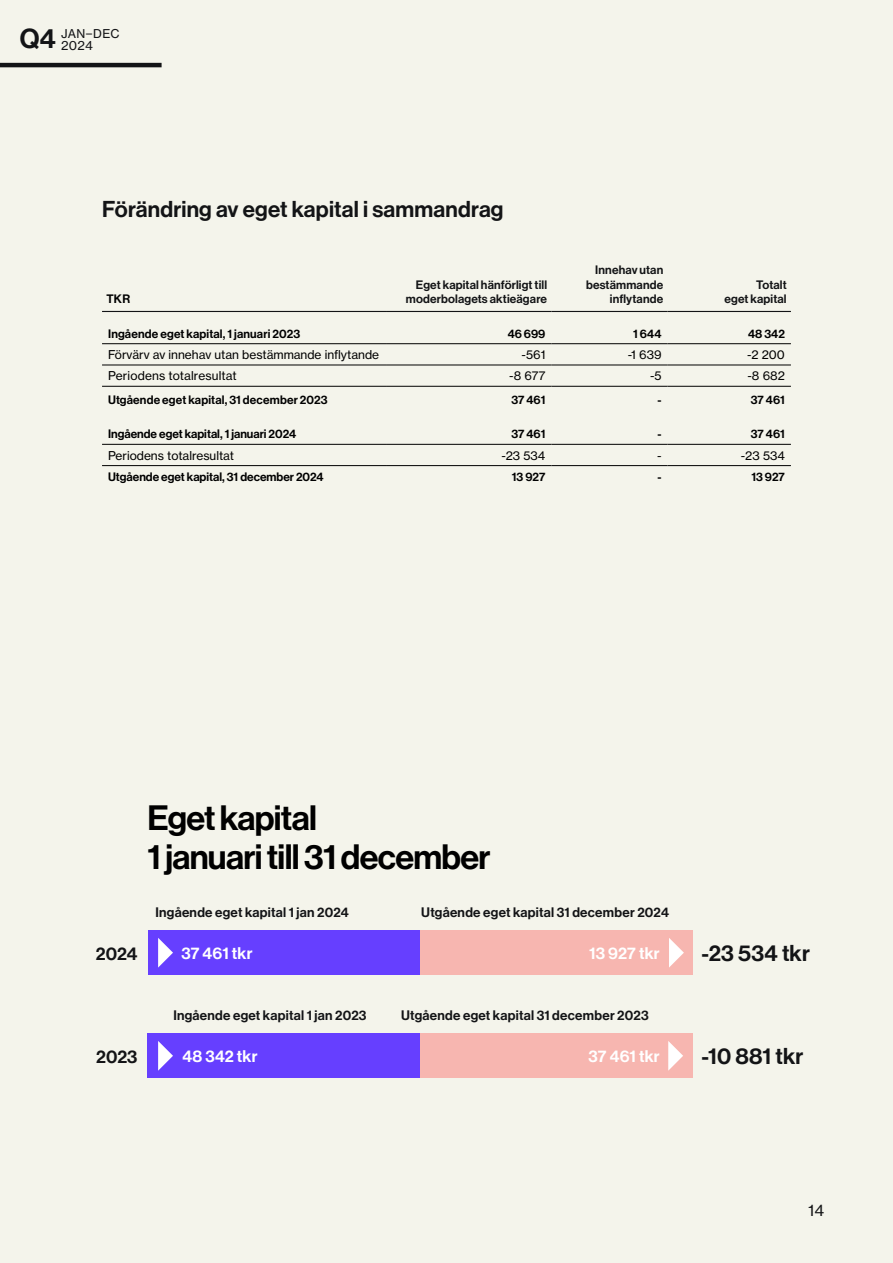
<style>
.page{position:relative;width:893px;height:1263px;background:#f4f4eb}
.page>*{position:absolute;margin:0;border:0;box-sizing:border-box;transform-origin:0 0}
.t1{font:34.5px/39px "N Haas Grotesk DS Pro 65 Md";letter-spacing:-.02em;color:#000}
.t2{font:27px "N Haas Grotesk DS Pro 65 Md";color:#131416}
.t3{font:22.5px "N Haas Grotesk DS Pro 65 Md";letter-spacing:.01em;color:#131416}
.t4{font:18px "N Haas Grotesk DS Pro 65 Md";color:#131416}
.t5{font:16.5px "N Haas Grotesk DS Pro 65 Md";letter-spacing:.01em;color:#fff}
.t6{font:15px "N Haas Grotesk TX Pro 55 Rg";color:#131416}
.t7{font:13.5px "N Haas Grotesk DS Pro 65 Md";letter-spacing:.02em;color:#131416}
.t8{font:12px "N Haas Grotesk DS Pro 65 Md";color:#000}
.t9{font:12px "N Haas Grotesk TX Pro 55 Rg";color:#000}
.t10{font:12px/14.4px "N Haas Grotesk DS Pro 65 Md";letter-spacing:.015em;color:#131416;text-align:right}
.t11{font:12px "N Haas Grotesk TX Pro 55 Rg";letter-spacing:.025em;color:#131416}
</style>
<div class="page">
<div style="left:147px;top:1034px;width:273px;height:44px;background:#663fff"></div>
<div style="left:420px;top:1034px;width:272px;height:44px;background:#f7b6b0"></div>
<div style="left:148px;top:930px;width:272px;height:45px;background:#663fff"></div>
<div style="left:420px;top:930px;width:272px;height:45px;background:#f7b6b0"></div>
<hr style="left:102px;top:386px;width:285px;height:1px;background:#000">
<hr style="left:387px;top:386px;width:164px;height:1px;background:#000">
<hr style="left:551px;top:386px;width:117px;height:1px;background:#000">
<hr style="left:668px;top:386px;width:123px;height:1px;background:#000">
<hr style="left:102px;top:343px;width:285px;height:1px;background:#000">
<hr style="left:387px;top:343px;width:164px;height:1px;background:#000">
<hr style="left:551px;top:343px;width:117px;height:1px;background:#000">
<hr style="left:668px;top:343px;width:123px;height:1px;background:#000">
<hr style="left:102px;top:365px;width:285px;height:1px;background:#000">
<hr style="left:387px;top:365px;width:164px;height:1px;background:#000">
<hr style="left:551px;top:365px;width:117px;height:1px;background:#000">
<hr style="left:668px;top:365px;width:123px;height:1px;background:#000">
<hr style="left:102px;top:465px;width:285px;height:1px;background:#000">
<hr style="left:387px;top:465px;width:164px;height:1px;background:#000">
<hr style="left:551px;top:465px;width:117px;height:1px;background:#000">
<hr style="left:668px;top:465px;width:123px;height:1px;background:#000">
<hr style="left:102px;top:444px;width:285px;height:1px;background:#000">
<hr style="left:387px;top:444px;width:164px;height:1px;background:#000">
<hr style="left:551px;top:444px;width:117px;height:1px;background:#000">
<hr style="left:668px;top:444px;width:123px;height:1px;background:#000">
<hr style="left:102px;top:311px;width:285px;height:1px;background:#131416">
<hr style="left:387px;top:311px;width:164px;height:1px;background:#131416">
<hr style="left:551px;top:311px;width:117px;height:1px;background:#131416">
<hr style="left:668px;top:311px;width:123px;height:1px;background:#131416">
<svg style="left:158px;top:938px;width:15px;height:29px"></svg>
<svg style="left:669px;top:938px;width:15px;height:29px"></svg>
<svg style="left:158px;top:1041px;width:15px;height:30px"></svg>
<svg style="left:668px;top:1041px;width:15px;height:30px"></svg>
<hr style="left:0;top:63px;width:162px;height:4px;background:#131416">
<h2 class="t2" style="left:20px;top:23px;width:38px">Q4</h2>
<p class="t11" style="left:61px;top:38px;width:33px">2024</p>
<p class="t11" style="left:61px;top:26px;width:60px">JAN–DEC</p>
<h3 class="t3" style="left:102px;top:196px;width:403px">Förändring av eget kapital i sammandrag</h3>
<p class="t8" style="left:106px;top:292px;width:25px">TKR</p>
<p class="t10" style="left:406px;top:277px;width:143px">Eget kapital hänförligt till moderbolagets aktieägare</p>
<p class="t10" style="left:586px;top:263px;width:79px">Innehav utan bestämmande inflytande</p>
<p class="t10" style="left:724px;top:277px;width:64px">Totalt<br>eget kapital</p>
<p class="t8" style="left:108px;top:327px;width:194px">Ingående eget kapital, 1 januari 2023</p>
<p class="t8" style="left:508px;top:327px;width:39px">46 699</p>
<p class="t8" style="left:633px;top:327px;width:30px">1 644</p>
<p class="t8" style="left:748px;top:327px;width:38px">48 342</p>
<p class="t9" style="left:108px;top:347px;width:273px">Förvärv av innehav utan bestämmande inflytande</p>
<p class="t9" style="left:522px;top:347px;width:25px">-561</p>
<p class="t9" style="left:628px;top:347px;width:35px">-1 639</p>
<p class="t9" style="left:747px;top:347px;width:39px">-2 200</p>
<p class="t9" style="left:108px;top:369px;width:130px">Periodens totalresultat</p>
<p class="t9" style="left:509px;top:369px;width:38px">-8 677</p>
<p class="t9" style="left:650px;top:369px;width:13px">-5</p>
<p class="t9" style="left:747px;top:369px;width:39px">-8 682</p>
<p class="t8" style="left:108px;top:393px;width:221px">Utgående eget kapital, 31 december 2023</p>
<p class="t8" style="left:511px;top:393px;width:35px">37 461</p>
<p class="t8" style="left:657px;top:393px;width:6px">-</p>
<p class="t8" style="left:751px;top:393px;width:35px">37 461</p>
<p class="t8" style="left:108px;top:427px;width:190px">Ingående eget kapital, 1 januari 2024</p>
<p class="t8" style="left:511px;top:427px;width:35px">37 461</p>
<p class="t8" style="left:657px;top:427px;width:6px">-</p>
<p class="t8" style="left:751px;top:427px;width:35px">37 461</p>
<p class="t9" style="left:108px;top:448px;width:128px">Periodens totalresultat</p>
<p class="t9" style="left:501px;top:448px;width:46px">-23 534</p>
<p class="t9" style="left:657px;top:448px;width:6px">-</p>
<p class="t9" style="left:741px;top:448px;width:46px">-23 534</p>
<p class="t8" style="left:108px;top:470px;width:217px">Utgående eget kapital, 31 december 2024</p>
<p class="t8" style="left:512px;top:470px;width:35px">13 927</p>
<p class="t8" style="left:657px;top:470px;width:6px">-</p>
<p class="t8" style="left:751px;top:470px;width:35px">13 927</p>
<h1 class="t1" style="left:147px;top:799px;width:345px">Eget kapital<br>1 januari till 31 december</h1>
<p class="t7" style="left:155px;top:904px;width:195px">Ingående eget kapital 1 jan 2024</p>
<p class="t7" style="left:421px;top:904px;width:249px">Utgående eget kapital 31 december 2024</p>
<h3 class="t4" style="left:96px;top:943px;width:43px">2024</h3>
<h3 class="t5" style="left:181px;top:944px;width:73px">37 461 tkr</h3>
<h3 class="t5" style="left:589px;top:944px;width:72px">13 927 tkr</h3>
<h3 class="t4" style="left:96px;top:1046px;width:43px">2023</h3>
<p class="t7" style="left:173px;top:1007px;width:195px">Ingående eget kapital 1 jan 2023</p>
<p class="t7" style="left:401px;top:1007px;width:249px">Utgående eget kapital 31 december 2023</p>
<h3 class="t5" style="left:182px;top:1047px;width:77px">48 342 tkr</h3>
<h3 class="t5" style="left:588px;top:1047px;width:73px">37 461 tkr</h3>
<h3 class="t3" style="left:701px;top:940px;width:110px">-23 534 tkr</h3>
<h3 class="t3" style="left:701px;top:1043px;width:104px">-10 881 tkr</h3>
<p class="t6" style="left:808px;top:1201px;width:18px">14</p>
</div>
